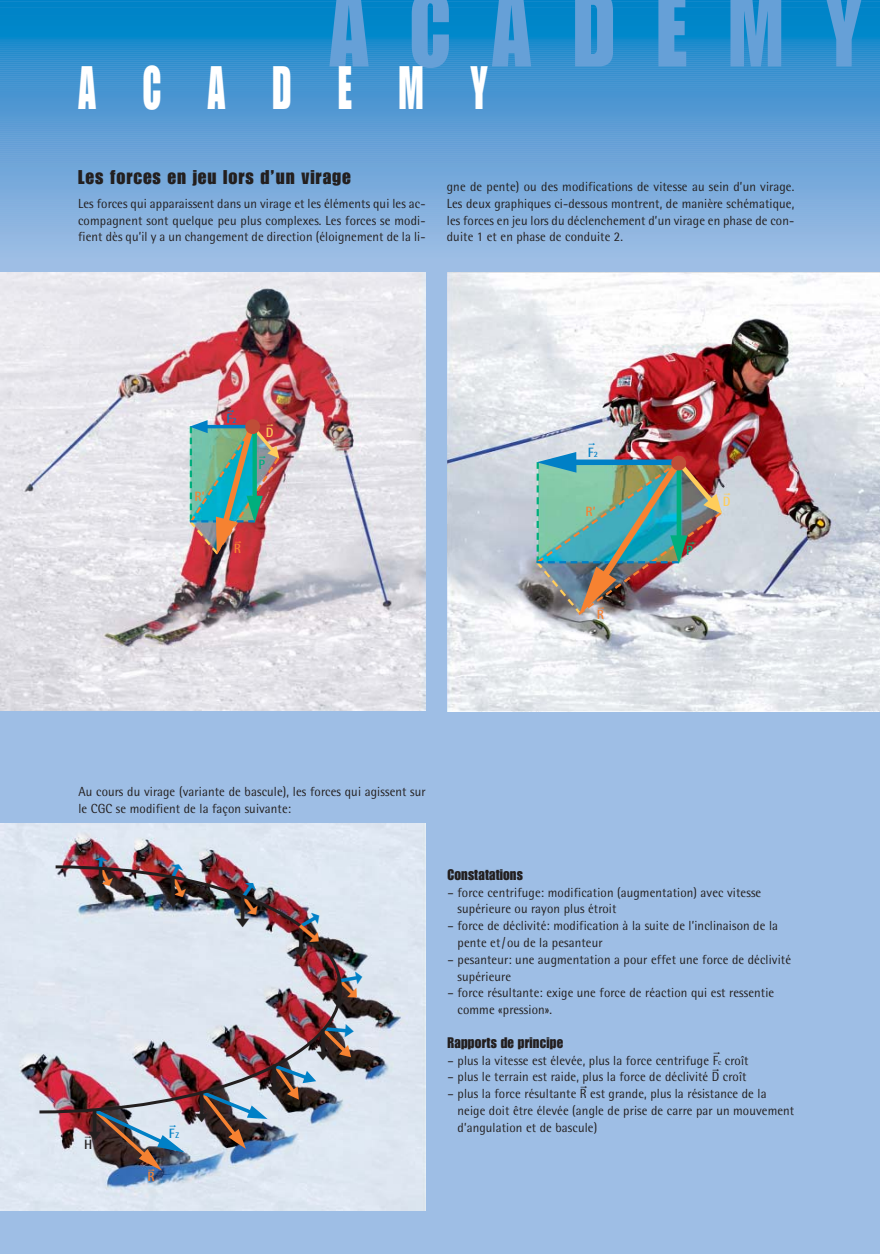
<style>
.page{position:relative;width:881px;height:1254px;background:#fff}
.page>*{position:absolute;margin:0;border:0;box-sizing:border-box;transform-origin:0 0}
.t1{font:103.8px "Impact";letter-spacing:.48em;color:#66a0d7;scale:.83 1}
.t2{font:60px "Impact";letter-spacing:1.2em;color:#fff;scale:.65 1}
.t3{font:19.5px "Impact";letter-spacing:.05em;color:#231f1f}
.t4{font:15px "Impact";letter-spacing:.015em;color:#231f1f;scale:.96 1}
.t5{font:700 13.5px "Rotis Semi Sans";color:#f68231;scale:.96 1}
.t6{font:700 13.5px "Rotis Semi Sans";color:#0080c6;scale:.96 1}
.t7{font:700 13.5px "Rotis Semi Sans";color:#ffcd5b;scale:.96 1}
.t8{font:700 13.5px "Rotis Semi Sans";color:#00af7d;scale:.96 1}
.t9{font:700 13.5px "Rotis Semi Sans";color:#231f1f;scale:.96 1}
.t10{font:13.2px/16.8px "Rotis Semi Sans";letter-spacing:.01em;color:#231f1f;scale:.96 1}
.s1{font-size:8.1px}
.s2{font-size:7.95px}
</style>
<div class="page">
<div style="left:0;top:0;width:879px;height:1254px;background:#9ebee5"></div>
<div style="left:0;top:248px;width:879px;height:6px;background:#9abce4"></div>
<div style="left:0;top:242px;width:879px;height:6px;background:#97bbe3"></div>
<div style="left:0;top:236px;width:879px;height:6px;background:#94b9e3"></div>
<div style="left:0;top:230px;width:879px;height:6px;background:#92b6e0"></div>
<div style="left:0;top:225px;width:879px;height:5px;background:#8eb6e0"></div>
<div style="left:0;top:221px;width:879px;height:5px;background:#8cb4e0"></div>
<div style="left:0;top:217px;width:879px;height:5px;background:#8ab3e0"></div>
<div style="left:0;top:213px;width:879px;height:5px;background:#88b2df"></div>
<div style="left:0;top:209px;width:879px;height:5px;background:#86b2df"></div>
<div style="left:0;top:203px;width:879px;height:6px;background:#84afde"></div>
<div style="left:0;top:197px;width:879px;height:6px;background:#81afdd"></div>
<div style="left:0;top:191px;width:879px;height:6px;background:#7eaddd"></div>
<div style="left:0;top:185px;width:879px;height:6px;background:#7aaadc"></div>
<div style="left:0;top:179px;width:879px;height:6px;background:#78aadb"></div>
<div style="left:0;top:173px;width:879px;height:6px;background:#75a9db"></div>
<div style="left:0;top:167px;width:879px;height:6px;background:#71a7da"></div>
<div style="left:0;top:161px;width:879px;height:6px;background:#6fa6d8"></div>
<div style="left:0;top:155px;width:879px;height:6px;background:#6ca3d8"></div>
<div style="left:0;top:150px;width:879px;height:5px;background:#69a1d7"></div>
<div style="left:0;top:146px;width:879px;height:5px;background:#67a0d7"></div>
<div style="left:0;top:142px;width:879px;height:5px;background:#659fd7"></div>
<div style="left:0;top:138px;width:879px;height:5px;background:#6aa2d7"></div>
<div style="left:0;top:134px;width:879px;height:5px;background:#619fd6"></div>
<div style="left:0;top:130px;width:879px;height:5px;background:#5f9ed5"></div>
<div style="left:0;top:124px;width:879px;height:6px;background:#5b9bd4"></div>
<div style="left:0;top:118px;width:879px;height:6px;background:#589bd4"></div>
<div style="left:0;top:112px;width:879px;height:6px;background:#549ad3"></div>
<div style="left:0;top:106px;width:879px;height:6px;background:#5197d2"></div>
<div style="left:0;top:100px;width:879px;height:6px;background:#4e96d2"></div>
<div style="left:0;top:94px;width:879px;height:6px;background:#4995d1"></div>
<div style="left:0;top:88px;width:879px;height:6px;background:#4594d1"></div>
<div style="left:0;top:82px;width:879px;height:6px;background:#4293d0"></div>
<div style="left:0;top:80px;width:879px;height:6px;background:#4193d0"></div>
<div style="left:0;top:75px;width:879px;height:5px;background:#4696d1"></div>
<div style="left:0;top:71px;width:879px;height:5px;background:#4495d1"></div>
<div style="left:0;top:67px;width:879px;height:5px;background:#3c92cf"></div>
<svg style="left:0;top:63px;width:879px;height:5px;background:#3991cf"></svg>
<div style="left:0;top:59px;width:879px;height:5px;background:#3690ce"></div>
<div style="left:0;top:55px;width:879px;height:5px;background:#3993d0"></div>
<div style="left:0;top:53px;width:879px;height:5px;background:#2e8fce"></div>
<div style="left:0;top:49px;width:879px;height:6px;background:#238ccc"></div>
<div style="left:0;top:45px;width:879px;height:6px;background:#1f8bcc"></div>
<div style="left:0;top:41px;width:879px;height:6px;background:#198acc"></div>
<div style="left:0;top:37px;width:879px;height:6px;background:#1289cb"></div>
<div style="left:0;top:33px;width:879px;height:6px;background:#0089cb"></div>
<div style="left:0;top:27px;width:879px;height:6px;background:#0088ca"></div>
<div style="left:0;top:21px;width:879px;height:6px;background:#0086c8"></div>
<div style="left:0;top:15px;width:879px;height:6px;background:#0085c8"></div>
<div style="left:0;top:9px;width:879px;height:6px;background:#0084c8"></div>
<div style="left:0;top:3px;width:879px;height:6px;background:#0b87c9"></div>
<div style="left:0;top:1px;width:879px;height:6px;background:#0083c7"></div>
<hr style="left:0;top:0;width:879px;height:1px;background:#0082c7">
<img style="left:0;top:273px;width:426px;height:438px">
<img style="left:447px;top:273px;width:432px;height:438px">
<div style="left:245px;top:419px;width:15px;height:15px;background:#c24537;border-radius:50%"></div>
<img style="left:0;top:824px;width:426px;height:386px">
<img style="left:36px;top:864px;width:307px;height:251px">
<svg style="left:589px;top:443px;width:6px;height:3px"></svg>
<svg style="left:228px;top:410px;width:6px;height:2px"></svg>
<img style="left:187px;top:420px;width:97px;height:138px">
<img style="left:534px;top:452px;width:196px;height:170px">
<svg style="left:94px;top:857px;width:22px;height:41px"></svg>
<svg style="left:167px;top:862px;width:22px;height:45px"></svg>
<svg style="left:236px;top:879px;width:25px;height:48px"></svg>
<img style="left:268px;top:1022px;width:87px;height:81px">
<svg style="left:195px;top:1088px;width:56px;height:65px;background:#767178"></svg>
<svg style="left:295px;top:910px;width:28px;height:48px"></svg>
<svg style="left:332px;top:970px;width:31px;height:39px"></svg>
<img style="left:85px;top:1105px;width:91px;height:70px">
<h1 class="t1" style="left:329px;top:-8px;width:645px">ACADEMY</h1>
<h2 class="t2" style="left:78px;top:67px;width:631px">ACADEMY</h2>
<h3 class="t3" style="left:78px;top:170px;width:274px">Les forces en jeu lors d’un virage</h3>
<p class="t10" style="left:78px;top:196px;width:363px;text-align:justify">Les forces qui apparaissent dans un virage et les éléments qui les ac&shy;compagnent sont quelque peu plus complexes. Les forces se modi&shy;fient dès qu’il y a un changement de direction (éloignement de la li-</p>
<p class="t10" style="left:447px;top:179px;width:363px;text-align:justify">gne de pente) ou des modifications de vitesse au sein d’un virage.<br>Les deux graphiques ci-dessous montrent, de manière schématique, les forces en jeu lors du déclenchement d’un virage en phase de con&shy;duite 1 et en phase de conduite 2.</p>
<p class="t5" style="left:194px;top:492px;width:12px">R’</p>
<p class="t6" style="left:226px;top:414px;width:12px">F<span class="s1">2</span></p>
<p class="t7" style="left:266px;top:428px;width:10px">D</p>
<p class="t8" style="left:258px;top:460px;width:8px">P</p>
<p class="t5" style="left:234px;top:544px;width:9px">R</p>
<p class="t6" style="left:588px;top:447px;width:12px">F<span class="s1">2</span></p>
<p class="t5" style="left:585px;top:507px;width:12px">R’</p>
<p class="t5" style="left:597px;top:610px;width:9px">R</p>
<p class="t8" style="left:686px;top:546px;width:8px">P</p>
<p class="t7" style="left:723px;top:497px;width:10px">D</p>
<p class="t10" style="left:78px;top:784px;width:363px">Au cours du virage (variante de bascule), les forces qui agissent sur le CGC se modifient de la façon suivante:</p>
<p class="t9" style="left:84px;top:1140px;width:10px">H</p>
<p class="t5" style="left:147px;top:1172px;width:9px">R</p>
<p class="t6" style="left:169px;top:1129px;width:12px">F<span class="s1">Z</span></p>
<p class="t4" style="left:447px;top:869px;width:80px">Constatations</p>
<p class="t10" style="left:457px;top:885px;width:318px;text-indent:-10px">– force centrifuge: modification (augmentation) avec vitesse supérieure ou rayon plus étroit</p>
<p class="t10" style="left:457px;top:919px;width:335px;text-indent:-10px">– force de déclivité: modification à la suite de l’inclinaison de la pente et/ou de la pesanteur</p>
<p class="t10" style="left:457px;top:952px;width:349px;text-indent:-10px">– pesanteur: une augmentation a pour effet une force de déclivité supérieure</p>
<p class="t10" style="left:457px;top:986px;width:331px;text-indent:-10px">– force résultante: exige une force de réaction qui est ressentie comme «pression».</p>
<p class="t4" style="left:447px;top:1037px;width:122px">Rapports de principe</p>
<p class="t10" style="left:447px;top:1053px;width:315px">– plus la vitesse est élevée, plus la force centrifuge F<span class="s2">c</span> croît</p>
<p class="t10" style="left:447px;top:1070px;width:313px">– plus le terrain est raide, plus la force de déclivité D croît</p>
<p class="t10" style="left:457px;top:1087px;width:352px;text-indent:-10px">– plus la force résultante R est grande, plus la résistance de la neige doit être élevée (angle de prise de carre par un mouvement d’angulation et de bascule)</p>
</div>
